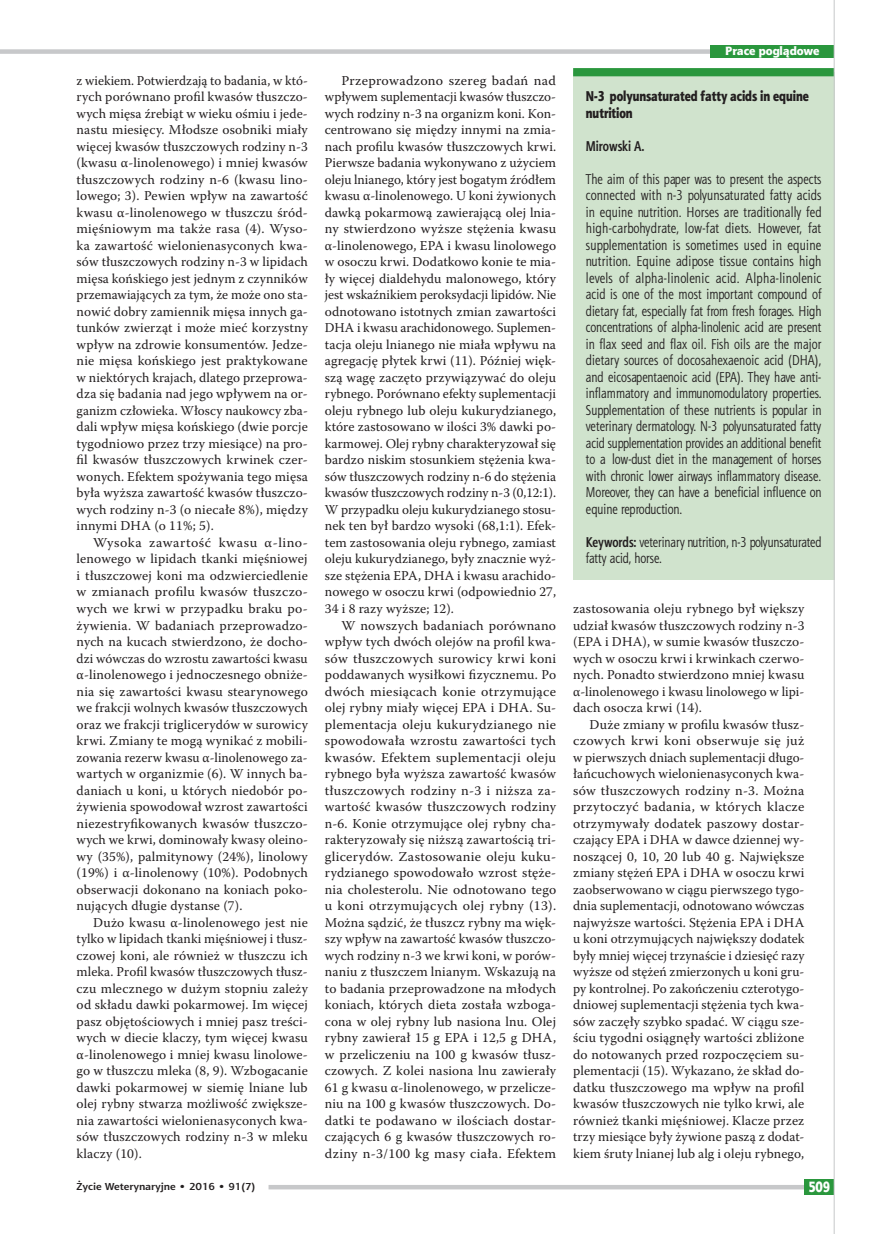
<style>
.page{position:relative;width:881px;height:1234px;background:#fff}
.page>*{position:absolute;margin:0;border:0;box-sizing:border-box;transform-origin:0 0}
.t1{font:15px "Aerton Cnd EFN Black";color:#fff}
.t2{font:14.25px/16.5px "Aerton Cnd EFN";color:#231f20;text-align:justify}
.t3{font:14.25px/16.5px "Aerton Cnd EFN Black";color:#231f20}
.t4{font:700 14.25px "Aerton Cnd EFN";color:#231f20}
.t5{font:13.5px/16.5px "Warnock Pro";letter-spacing:.01em;color:#231f20;text-align:justify}
.t6{font:12px "Aerton EFN Black";color:#fff}
.t7{font:700 10.2px "Aerton EFN";color:#231f20;scale:1.11 1}
.s1{font-weight:700}
</style>
<div class="page">
<div style="left:573px;top:72px;width:260px;height:508px;background:#d0e3cd"></div>
<div style="left:573px;top:68px;width:260px;height:8px;background:#2a973d"></div>
<div style="left:0;top:49px;width:833px;height:5px;background:#c7c8ca"></div>
<div style="left:710px;top:45px;width:123px;height:13px;background:#2a973d"></div>
<div style="left:268px;top:1184px;width:565px;height:5px;background:#c7c8ca"></div>
<div style="left:804px;top:1178px;width:29px;height:15px;background:#2a973d"></div>
<hr style="left:833px;top:0;width:1px;height:1233px;background:#c7c8ca">
<p class="t5" style="left:77px;top:72px;width:233px">z wiekiem. Potwierdzają to badania, w któ‑ rych porównano profil kwasów tłuszczo‑ wych mięsa źrebiąt w wieku ośmiu i jede‑ nastu miesięcy. Młodsze osobniki miały więcej kwasów tłuszczowych rodziny n-3 (kwasu α-linolenowego) i mniej kwasów tłuszczowych rodziny n-6 (kwasu lino‑ lowego; 3). Pewien wpływ na zawartość kwasu α-linolenowego w tłuszczu śród‑ mięśniowym ma także rasa (4). Wyso‑ ka zawartość wielonienasyconych kwa‑ sów tłuszczowych rodziny n-3 w lipidach mięsa końskiego jest jednym z czynników przemawiających za tym, że może ono sta‑ nowić dobry zamiennik mięsa innych ga‑ tunków zwierząt i może mieć korzystny wpływ na zdrowie konsumentów. Jedze‑ nie mięsa końskiego jest praktykowane w niektórych krajach, dlatego przeprowa‑ dza się badania nad jego wpływem na or‑ ganizm człowieka. Włoscy naukowcy zba‑ dali wpływ mięsa końskiego (dwie porcje tygodniowo przez trzy miesiące) na pro‑ fil kwasów tłuszczowych krwinek czer‑ wonych. Efektem spożywania tego mięsa była wyższa zawartość kwasów tłuszczo‑ wych rodziny n-3 (o niecałe 8%), między innymi DHA (o 11%; 5).</p>
<p class="t5" style="left:77px;top:534px;width:233px;text-indent:16px">Wysoka zawartość kwasu α-lino&shy;lenowego w lipidach tkanki mięśniowej i tłuszczowej koni ma odzwierciedlenie w zmianach profilu kwasów tłuszczo‑ wych we krwi w przypadku braku po‑ żywienia. W badaniach przeprowadzo‑ nych na kucach stwierdzono, że docho‑ dzi wówczas do wzrostu zawartości kwasu α-linolenowego i jednoczesnego obniże‑ nia się zawartości kwasu stearynowego we frakcji wolnych kwasów tłuszczowych oraz we frakcji triglicerydów w surowicy krwi. Zmiany te mogą wynikać z mobili‑ zowania rezerw kwasu α-linolenowego za‑ wartych w organizmie (6). W innych ba‑ daniach u koni, u których niedobór po‑ żywienia spowodował wzrost zawartości niezestryfikowanych kwasów tłuszczo‑ wych we krwi, dominowały kwasy oleino‑ wy (35%), palmitynowy (24%), linolowy (19%) i α-linolenowy (10%). Podobnych obserwacji dokonano na koniach poko‑ nujących długie dystanse (7).</p>
<p class="t5" style="left:77px;top:913px;width:233px;text-indent:16px">Dużo kwasu α-linolenowego jest nie tylko w lipidach tkanki mięśniowej i tłusz‑ czowej koni, ale również w tłuszczu ich mleka. Profil kwasów tłuszczowych tłusz‑ czu mlecznego w dużym stopniu zależy od składu dawki pokarmowej. Im więcej pasz objętościowych i mniej pasz treści‑ wych w diecie klaczy, tym więcej kwasu α-linolenowego i mniej kwasu linolowe‑ go w tłuszczu mleka (8, 9). Wzbogacanie dawki pokarmowej w siemię lniane lub olej rybny stwarza możliwość zwiększe‑ nia zawartości wielonienasyconych kwa‑ sów tłuszczowych rodziny n-3 w mleku klaczy (10).</p>
<p class="t5" style="left:325px;top:72px;width:233px;text-indent:16px">Przeprowadzono szereg badań nad wpływem suplementacji kwasów tłuszczo‑ wych rodziny n-3 na organizm koni. Kon‑ centrowano się między innymi na zmia‑ nach profilu kwasów tłuszczowych krwi.<br>Pierwsze badania wykonywano z użyciem oleju lnianego, który jest bogatym źródłem kwasu α-linolenowego. U koni żywionych dawką pokarmową zawierającą olej lnia‑ ny stwierdzono wyższe stężenia kwasu α-linolenowego, EPA i kwasu linolowego w osoczu krwi. Dodatkowo konie te mia‑ ły więcej dialdehydu malonowego, który jest wskaźnikiem peroksydacji lipidów. Nie odnotowano istotnych zmian zawartości DHA i kwasu arachidonowego. Suplemen‑ tacja oleju lnianego nie miała wpływu na agregację płytek krwi (11). Później więk‑ szą wagę zaczęto przywiązywać do oleju rybnego. Porównano efekty suplementacji oleju rybnego lub oleju kukurydzianego, które zastosowano w ilości 3% dawki po‑ karmowej. Olej rybny charakteryzował się bardzo niskim stosunkiem stężenia kwa‑ sów tłuszczowych rodziny n-6 do stężenia kwasów tłuszczowych rodziny n-3 (0,12:1).<br>W przypadku oleju kukurydzianego stosu‑ nek ten był bardzo wysoki (68,1:1). Efek‑ tem zastosowania oleju rybnego, zamiast oleju kukurydzianego, były znacznie wyż‑ sze stężenia EPA, DHA i kwasu arachido‑ nowego w osoczu krwi (odpowiednio 27, 34 i 8 razy wyższe; 12).</p>
<p class="t5" style="left:325px;top:616px;width:233px;text-indent:16px">W nowszych badaniach porównano wpływ tych dwóch olejów na profil kwa‑ sów tłuszczowych surowicy krwi koni poddawanych wysiłkowi fizycznemu. Po dwóch miesiącach konie otrzymujące olej rybny miały więcej EPA i DHA. Su‑ plementacja oleju kukurydzianego nie spowodowała wzrostu zawartości tych kwasów. Efektem suplementacji oleju rybnego była wyższa zawartość kwasów tłuszczowych rodziny n-3 i niższa za‑ wartość kwasów tłuszczowych rodziny n-6. Konie otrzymujące olej rybny cha‑ rakteryzowały się niższą zawartością tri‑ glicerydów. Zastosowanie oleju kuku‑ rydzianego spowodowało wzrost stęże‑ nia cholesterolu. Nie odnotowano tego u koni otrzymujących olej rybny (13).<br>Można sądzić, że tłuszcz rybny ma więk‑ szy wpływ na zawartość kwasów tłuszczo‑ wych rodziny n-3 we krwi koni, w porów‑ naniu z tłuszczem lnianym. Wskazują na to badania przeprowadzone na młodych koniach, których dieta została wzboga‑ cona w olej rybny lub nasiona lnu. Olej rybny zawierał 15 g EPA i 12,5 g DHA, w przeliczeniu na 100 g kwasów tłusz‑ czowych. Z kolei nasiona lnu zawierały 61 g kwasu α-linolenowego, w przelicze‑ niu na 100 g kwasów tłuszczowych. Do‑ datki te podawano w ilościach dostar‑ czających 6 g kwasów tłuszczowych ro‑ dziny n-3/100 kg masy ciała. Efektem</p>
<p class="t6" style="left:725px;top:43px;width:96px">Prace poglądowe</p>
<p class="t3" style="left:585px;top:88px;width:224px">N-3 polyunsaturated fatty acids in equine nutrition</p>
<p class="t4" style="left:585px;top:137px;width:60px">Mirowski A.</p>
<p class="t2" style="left:585px;top:170px;width:237px">The aim of this paper was to present the aspects connected with n-3 polyunsaturated fatty acids in equine nutrition. Horses are traditionally fed high-carbohydrate, low-fat diets. However, fat supplementation is sometimes used in equine nutrition. Equine adipose tissue contains high levels of alpha-linolenic acid. Alpha-linolenic acid is one of the most important compound of dietary fat, especially fat from fresh forages. High concentrations of alpha-linolenic acid are present in flax seed and flax oil. Fish oils are the major dietary sources of docosahexaenoic acid (DHA), and eicosapentaenoic acid (EPA). They have anti&shy;inflammatory and immunomodulatory properties.<br>Supplementation of these nutrients is popular in veterinary dermatology. N-3 polyunsaturated fatty acid supplementation provides an additional benefit to a low-dust diet in the management of horses with chronic lower airways inflammatory disease.<br>Moreover, they can have a beneficial influence on equine reproduction.</p>
<p class="t2" style="left:585px;top:533px;width:237px"><span class="s1">Keywords:</span> veterinary nutrition, n-3 polyunsaturated fatty acid, horse.</p>
<p class="t5" style="left:573px;top:600px;width:233px">zastosowania oleju rybnego był większy udział kwasów tłuszczowych rodziny n-3 (EPA i DHA), w sumie kwasów tłuszczo‑ wych w osoczu krwi i krwinkach czerwo‑ nych. Ponadto stwierdzono mniej kwasu α-linolenowego i kwasu linolowego w lipi&shy;dach osocza krwi (14).</p>
<p class="t5" style="left:573px;top:715px;width:233px;text-indent:16px">Duże zmiany w profilu kwasów tłusz‑ czowych krwi koni obserwuje się już w pierwszych dniach suplementacji długo‑ łańcuchowych wielonienasyconych kwa‑ sów tłuszczowych rodziny n-3. Można przytoczyć badania, w których klacze otrzymywały dodatek paszowy dostar‑ czający EPA i DHA w dawce dziennej wy‑ noszącej 0, 10, 20 lub 40 g. Największe zmiany stężeń EPA i DHA w osoczu krwi zaobserwowano w ciągu pierwszego tygo‑ dnia suplementacji, odnotowano wówczas najwyższe wartości. Stężenia EPA i DHA u koni otrzymujących największy dodatek były mniej więcej trzynaście i dziesięć razy wyższe od stężeń zmierzonych u koni gru‑ py kontrolnej. Po zakończeniu czterotygo‑ dniowej suplementacji stężenia tych kwa‑ sów zaczęły szybko spadać. W ciągu sze‑ ściu tygodni osiągnęły wartości zbliżone do notowanych przed rozpoczęciem su‑ plementacji (15). Wykazano, że skład do‑ datku tłuszczowego ma wpływ na profil kwasów tłuszczowych nie tylko krwi, ale również tkanki mięśniowej. Klacze przez trzy miesiące były żywione paszą z dodat‑ kiem śruty lnianej lub alg i oleju rybnego,</p>
<p class="t7" style="left:77px;top:1180px;width:162px">Życie Weterynaryjne • 2016 • 91(7)</p>
<p class="t1" style="left:808px;top:1177px;width:23px">509</p>
</div>
